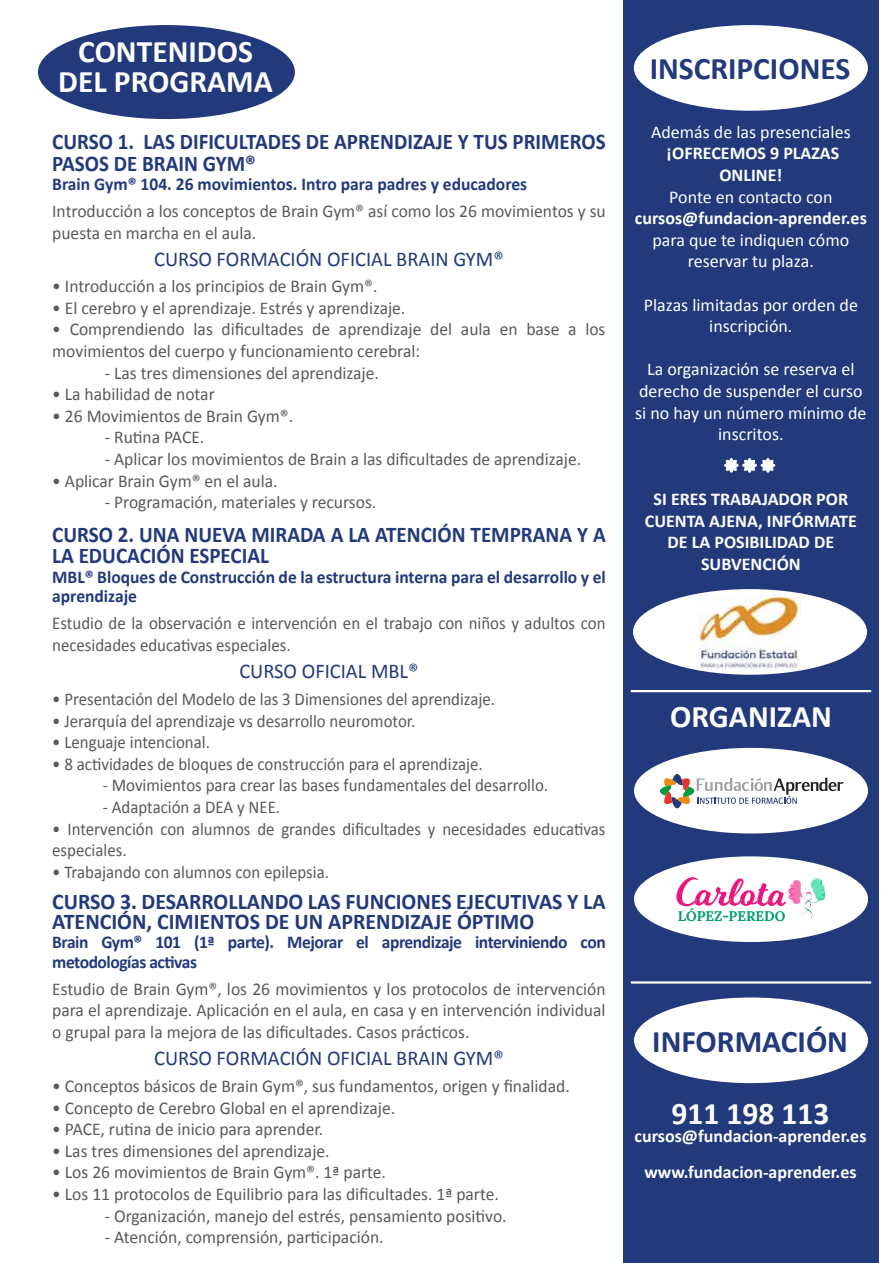
<style>
.page{position:relative;width:893px;height:1263px;background:#fff}
.page>*{position:absolute;margin:0;border:0;box-sizing:border-box;transform-origin:0 0}
.t1{font:700 31.5px/30px "Calibri";color:#fff;text-align:center}
.t2{font:700 31.5px "Calibri";color:#223a7c}
.t3{font:700 22.5px/21.6px "Calibri";color:#223a7c;scale:.94 1}
.t4{font:700 22.5px/19.5px "Calibri";color:#223a7c}
.t5{font:21px "Calibri";color:#223a7c}
.t6{font:18px/21.6px "Calibri";color:#58595b}
.t7{font:18px/21.6px "Calibri";color:#58595b;scale:.94 1}
.t8{font:18px/21.6px "Calibri";color:#fff;text-align:center}
.t9{font:700 18px/21.6px "Calibri";color:#fff;text-align:center}
.t10{font:700 18px/19.5px "Calibri";color:#223a7c}
.t11{font:700 18px/19.5px "Calibri";letter-spacing:-.025em;color:#223a7c}
.t12{font:700 13.8px "Lora";color:#009e6a}
</style>
<div class="page">
<div style="left:623px;top:0;width:255px;height:1263px;background:#223a7c"></div>
<div style="left:38px;top:25px;width:257px;height:94px;background:#223a7c;border-radius:50%"></div>
<svg style="left:630px;top:690px;width:242px;height:2px"></svg>
<div style="left:634px;top:748px;width:234px;height:85px;background:#fff;border-radius:50%"></div>
<svg style="left:660px;top:774px;width:183px;height:34px"></svg>
<svg style="left:630px;top:981px;width:242px;height:2px"></svg>
<div style="left:634px;top:997px;width:234px;height:86px;background:#fff;border-radius:50%"></div>
<div style="left:634px;top:856px;width:234px;height:86px;background:#fff;border-radius:50%"></div>
<div style="left:634px;top:25px;width:234px;height:86px;background:#fff;border-radius:50%"></div>
<div style="left:724px;top:463px;width:15px;height:5px;background:#f7f8fa;border-radius:50%"></div>
<div style="left:742px;top:463px;width:15px;height:5px;background:#f2f4f7;border-radius:50%"></div>
<svg style="left:725px;top:459px;width:31px;height:13px"></svg>
<div style="left:761px;top:463px;width:14px;height:5px;background:#fff;border-radius:50%"></div>
<svg style="left:762px;top:459px;width:12px;height:13px"></svg>
<div style="left:633px;top:589px;width:234px;height:86px;background:#fff;border-radius:50%"></div>
<img style="left:699px;top:595px;width:101px;height:75px">
<svg style="left:676px;top:877px;width:149px;height:43px"></svg>
<h1 class="t1" style="left:58px;top:37px;width:216px">CONTENIDOS<br>DEL PROGRAMA</h1>
<p class="t3" style="left:52px;top:131px;width:590px">CURSO 1. LAS DIFICULTADES DE APRENDIZAJE Y TUS PRIMEROS<br>PASOS DE BRAIN GYM®</p>
<p class="t10" style="left:52px;top:175px;width:476px">Brain Gym® 104. 26 movimientos. Intro para padres y educadores</p>
<p class="t6" style="left:52px;top:201px;width:555px">Introducción a los conceptos de Brain Gym® así como los 26 movimientos y su puesta en marcha en el aula.</p>
<p class="t5" style="left:154px;top:246px;width:351px">CURSO FORMACIÓN OFICIAL BRAIN GYM®</p>
<p class="t6" style="left:52px;top:275px;width:327px">• Introducción a los principios de Brain Gym®.</p>
<p class="t6" style="left:52px;top:297px;width:355px">• El cerebro y el aprendizaje. Estrés y aprendizaje.</p>
<p class="t6" style="left:52px;top:319px;width:555px">• Comprendiendo las dificultades de aprendizaje del aula en base a los movimientos del cuerpo y funcionamiento cerebral:</p>
<p class="t6" style="left:105px;top:362px;width:276px">- Las tres dimensiones del aprendizaje.</p>
<p class="t6" style="left:52px;top:383px;width:164px">• La habilidad de notar</p>
<p class="t6" style="left:52px;top:405px;width:242px">• 26 Movimientos de Brain Gym®.</p>
<p class="t6" style="left:105px;top:427px;width:101px">- Rutina PACE.</p>
<p class="t6" style="left:105px;top:448px;width:478px">- Aplicar los movimientos de Brain a las dificultades de aprendizaje.</p>
<p class="t6" style="left:52px;top:470px;width:227px">• Aplicar Brain Gym® en el aula.</p>
<p class="t6" style="left:105px;top:491px;width:273px">- Programación, materiales y recursos.</p>
<p class="t3" style="left:52px;top:523px;width:590px">CURSO 2. UNA NUEVA MIRADA A LA ATENCIÓN TEMPRANA Y A<br>LA EDUCACIÓN ESPECIAL</p>
<p class="t10" style="left:52px;top:567px;width:555px">MBL® Bloques de Construcción de la estructura interna para el desarrollo y el aprendizaje</p>
<p class="t7" style="left:52px;top:613px;width:590px">Estudio de la observación e intervención en el trabajo con niños y adultos con necesidades educativas especiales.</p>
<p class="t5" style="left:239px;top:658px;width:181px">CURSO OFICIAL MBL®</p>
<p class="t7" style="left:52px;top:688px;width:473px">• Presentación del Modelo de las 3 Dimensiones del aprendizaje.</p>
<p class="t7" style="left:52px;top:710px;width:388px">• Jerarquía del aprendizaje vs desarrollo neuromotor.</p>
<p class="t7" style="left:52px;top:731px;width:169px">• Lenguaje intencional.</p>
<p class="t7" style="left:52px;top:753px;width:460px">• 8 actividades de bloques de construcción para el aprendizaje.</p>
<p class="t7" style="left:103px;top:775px;width:475px">- Movimientos para crear las bases fundamentales del desarrollo.</p>
<p class="t7" style="left:103px;top:796px;width:190px">- Adaptación a DEA y NEE.</p>
<p class="t7" style="left:52px;top:818px;width:590px">• Intervención con alumnos de grandes dificultades y necesidades educativas especiales.</p>
<p class="t7" style="left:52px;top:861px;width:296px">• Trabajando con alumnos con epilepsia.</p>
<p class="t4" style="left:52px;top:892px;width:555px">CURSO 3. DESARROLLANDO LAS FUNCIONES EJECUTIVAS Y LA<br>ATENCIÓN, CIMIENTOS DE UN APRENDIZAJE ÓPTIMO</p>
<p class="t11" style="left:52px;top:932px;width:555px">Brain Gym® 101 (1ª parte). Mejorar el aprendizaje interviniendo con metodologías activas</p>
<p class="t6" style="left:52px;top:978px;width:555px;text-align:justify">Estudio de Brain Gym®, los 26 movimientos y los protocolos de intervención para el aprendizaje. Aplicación en el aula, en casa y en intervención individual o grupal para la mejora de las dificultades. Casos prácticos.</p>
<p class="t5" style="left:154px;top:1045px;width:351px">CURSO FORMACIÓN OFICIAL BRAIN GYM®</p>
<p class="t6" style="left:52px;top:1075px;width:519px">• Conceptos básicos de Brain Gym®, sus fundamentos, origen y finalidad.</p>
<p class="t6" style="left:52px;top:1097px;width:344px">• Concepto de Cerebro Global en el aprendizaje.</p>
<p class="t6" style="left:52px;top:1118px;width:272px">• PACE, rutina de inicio para aprender.</p>
<p class="t6" style="left:52px;top:1140px;width:279px">• Las tres dimensiones del aprendizaje.</p>
<p class="t6" style="left:52px;top:1162px;width:335px">• Los 26 movimientos de Brain Gym®. 1ª parte.</p>
<p class="t6" style="left:52px;top:1183px;width:448px">• Los 11 protocolos de Equilibrio para las dificultades. 1ª parte.</p>
<p class="t6" style="left:105px;top:1205px;width:403px">- Organización, manejo del estrés, pensamiento positivo.</p>
<p class="t6" style="left:105px;top:1226px;width:280px">- Atención, comprensión, participación.</p>
<h1 class="t2" style="left:650px;top:49px;width:202px">INSCRIPCIONES</h1>
<p class="t8" style="left:651px;top:121px;width:201px">Además de las presenciales</p>
<p class="t9" style="left:666px;top:143px;width:174px">¡OFRECEMOS 9 PLAZAS<br>ONLINE!</p>
<p class="t8" style="left:669px;top:186px;width:165px">Ponte en contacto con</p>
<p class="t9" style="left:635px;top:207px;width:233px">cursos@fundacion-aprender.es</p>
<p class="t8" style="left:652px;top:229px;width:198px">para que te indiquen cómo reservar tu plaza.</p>
<p class="t8" style="left:644px;top:294px;width:216px">Plazas limitadas por orden de inscripción.</p>
<p class="t8" style="left:635px;top:359px;width:233px">La organización se reserva el derecho de suspender el curso si no hay un número mínimo de inscritos.</p>
<p class="t9" style="left:645px;top:488px;width:214px">SI ERES TRABAJADOR POR<br>CUENTA AJENA, INFÓRMATE<br>DE LA POSIBILIDAD DE<br>SUBVENCIÓN</p>
<h1 class="t1" style="left:670px;top:702px;width:163px">ORGANIZAN</h1>
<p class="t12" style="left:678px;top:904px;width:109px">LÓPEZ-PEREDO</p>
<h1 class="t2" style="left:652px;top:1021px;width:197px">INFORMACIÓN</h1>
<h1 class="t1" style="left:672px;top:1098px;width:159px">911 198 113</h1>
<p class="t9" style="left:634px;top:1118px;width:233px;line-height:36px">cursos@fundacion-aprender.es www.fundacion-aprender.es</p>
</div>
